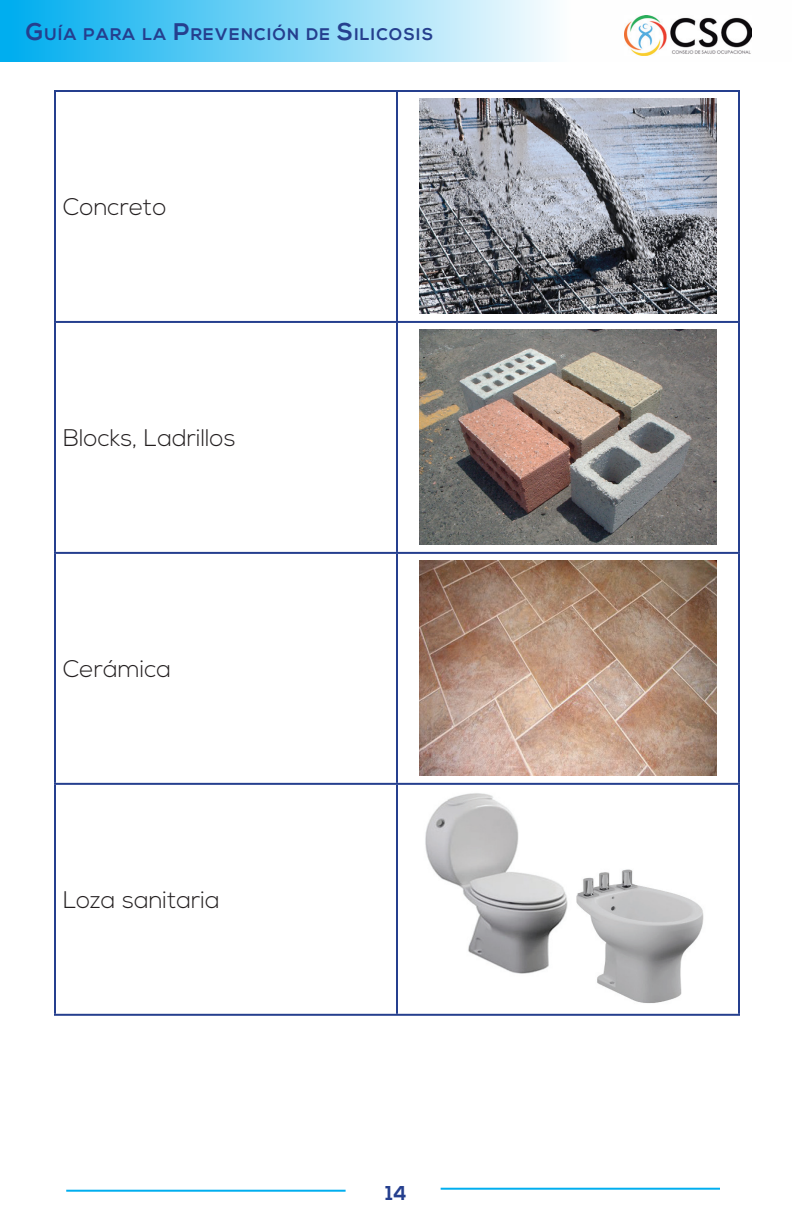
<style>
.page{position:relative;width:792px;height:1224px;background:#fff}
.page>*{position:absolute;margin:0;border:0;box-sizing:border-box;transform-origin:0 0}
.t1{font:300 24px "Nexa";color:#231f20}
.t2{font:700 20px "Nexa";color:#253f8e}
.t3{font:700 16.8px "Nexa";letter-spacing:.07em;color:#253f8e}
.s1{font-size:24px}
</style>
<div class="page">
<svg style="left:0;top:0;width:652px;height:62px"></svg>
<hr style="left:66px;top:1190px;width:280px;height:2px;background:#00aeef">
<hr style="left:441px;top:1188px;width:279px;height:2px;background:#00aeef">
<img style="left:625px;top:16px;width:127px;height:40px">
<hr style="left:791px;top:0;width:1px;height:62px;background:#00aeef">
<hr style="left:54px;top:90px;width:343px;height:2px;background:#253f8e">
<hr style="left:54px;top:92px;width:2px;height:229px;background:#253f8e">
<hr style="left:397px;top:90px;width:343px;height:2px;background:#253f8e">
<hr style="left:396px;top:92px;width:2px;height:229px;background:#253f8e">
<hr style="left:738px;top:92px;width:2px;height:229px;background:#253f8e">
<hr style="left:54px;top:321px;width:343px;height:2px;background:#253f8e">
<hr style="left:54px;top:323px;width:2px;height:229px;background:#253f8e">
<hr style="left:397px;top:321px;width:343px;height:2px;background:#253f8e">
<hr style="left:396px;top:323px;width:2px;height:229px;background:#253f8e">
<hr style="left:738px;top:323px;width:2px;height:229px;background:#253f8e">
<hr style="left:54px;top:552px;width:343px;height:2px;background:#253f8e">
<hr style="left:54px;top:554px;width:2px;height:229px;background:#253f8e">
<hr style="left:397px;top:552px;width:343px;height:2px;background:#253f8e">
<hr style="left:396px;top:554px;width:2px;height:229px;background:#253f8e">
<hr style="left:738px;top:554px;width:2px;height:229px;background:#253f8e">
<hr style="left:54px;top:783px;width:343px;height:2px;background:#253f8e">
<hr style="left:54px;top:785px;width:2px;height:229px;background:#253f8e">
<hr style="left:397px;top:783px;width:343px;height:2px;background:#253f8e">
<hr style="left:396px;top:785px;width:2px;height:229px;background:#253f8e">
<hr style="left:738px;top:785px;width:2px;height:229px;background:#253f8e">
<hr style="left:54px;top:1014px;width:343px;height:2px;background:#253f8e">
<hr style="left:397px;top:1014px;width:343px;height:2px;background:#253f8e">
<img style="left:419px;top:99px;width:298px;height:215px">
<img style="left:419px;top:330px;width:298px;height:215px">
<img style="left:419px;top:561px;width:298px;height:215px">
<img style="left:425px;top:793px;width:279px;height:211px">
<p class="t3" style="left:26px;top:24px;width:408px"><span class="s1">G</span>UÍA PARA LA <span class="s1">P</span>REVENCIÓN DE <span class="s1">S</span>ILICOSIS</p>
<p class="t1" style="left:63px;top:193px;width:105px">Concreto</p>
<p class="t1" style="left:63px;top:424px;width:174px">Blocks, Ladrillos</p>
<p class="t1" style="left:63px;top:655px;width:110px">Cerámica</p>
<p class="t1" style="left:63px;top:886px;width:158px">Loza sanitaria</p>
<p class="t2" style="left:385px;top:1182px;width:23px">14</p>
</div>
